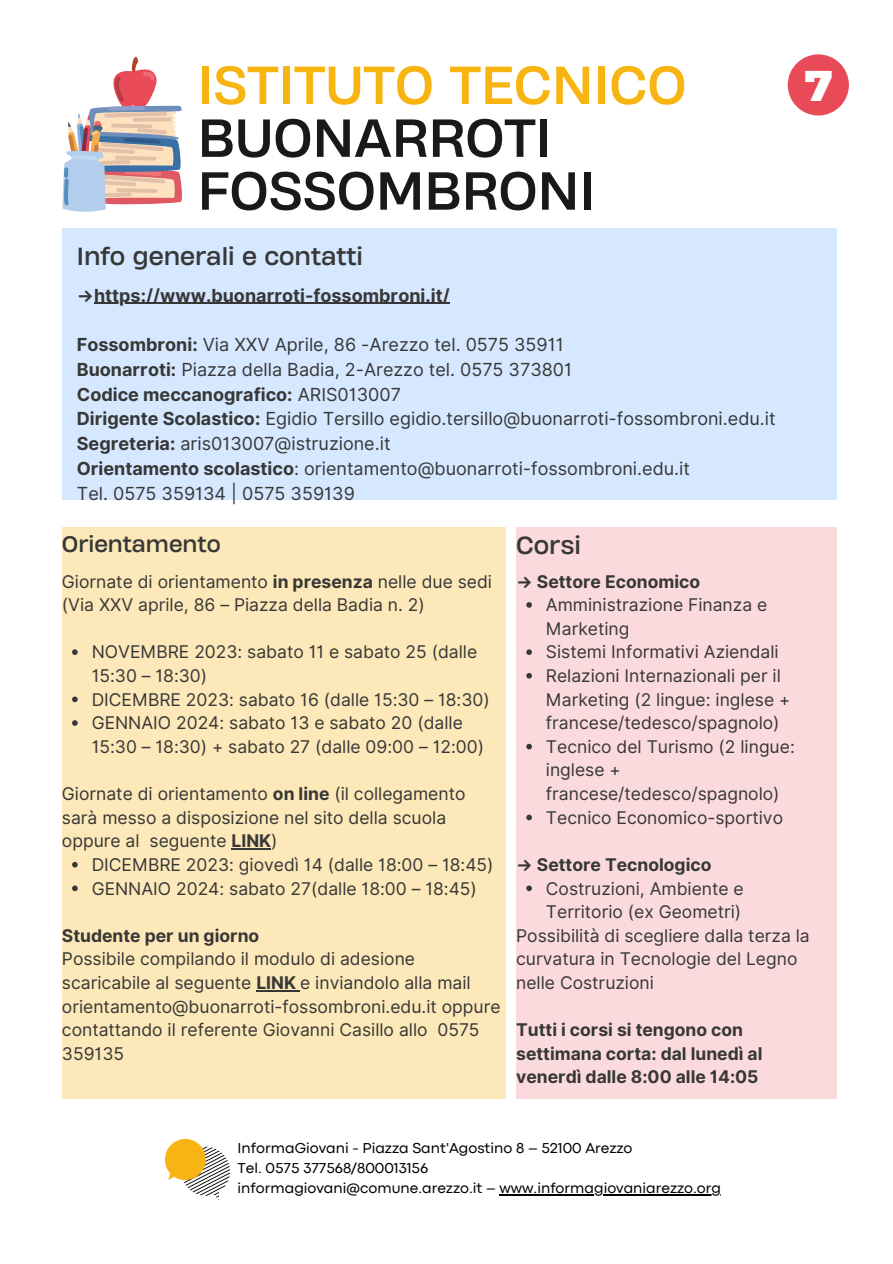
<style>
.page{position:relative;width:893px;height:1264px;background:#fff}
.page>*{position:absolute;margin:0;border:0;box-sizing:border-box;transform-origin:0 0}
.t1{font:50.25px/52.8px "Heading Now 74";color:#191919}
.t2{font:50.25px "Heading Now 74";color:#f8b411}
.t3{font:700 40.5px "Heading Now 76";color:#fff}
.t4{font:23.25px "Heading Now 74";color:#373737}
.t5{font:21.15px "Heading Now 74";color:#373737}
.t6{font:18px "Inter";color:#373737}
.t7{font:700 18px "Inter";color:#373737}
.t8{font:17.55px/23.5px "Inter";color:#373737}
.t9{font:700 17.55px/23.5px "Inter";color:#373737}
.t10{font:15px "Codec Pro";color:#000}
.s1{font-weight:700}
.s2{font-weight:400}
</style>
<div class="page">
<div style="left:62px;top:527px;width:443px;height:571px;background:#fce8b8"></div>
<div style="left:516px;top:527px;width:320px;height:571px;background:#fadadd"></div>
<div style="left:62px;top:228px;width:774px;height:272px;background:#d6e8ff"></div>
<img style="left:165px;top:1139px;width:64px;height:59px">
<svg style="left:62px;top:56px;width:120px;height:156px"></svg>
<svg style="left:72px;top:649px;width:6px;height:6px"></svg>
<svg style="left:72px;top:696px;width:6px;height:6px"></svg>
<svg style="left:72px;top:720px;width:6px;height:5px"></svg>
<svg style="left:72px;top:861px;width:6px;height:6px"></svg>
<svg style="left:72px;top:885px;width:6px;height:6px"></svg>
<hr style="left:231px;top:848px;width:40px;height:1px;background:#373737">
<hr style="left:256px;top:990px;width:44px;height:1px;background:#373737">
<svg style="left:526px;top:602px;width:6px;height:5px"></svg>
<svg style="left:526px;top:649px;width:6px;height:6px"></svg>
<svg style="left:526px;top:673px;width:6px;height:5px"></svg>
<svg style="left:526px;top:743px;width:6px;height:6px"></svg>
<svg style="left:526px;top:814px;width:6px;height:6px"></svg>
<svg style="left:526px;top:885px;width:6px;height:6px"></svg>
<hr style="left:94px;top:303px;width:355px;height:1px;background:#373737">
<hr style="left:499px;top:1194px;width:222px;height:1px;background:#000">
<div style="left:787px;top:54px;width:61px;height:61px;background:#e94a58;border-radius:50%"></div>
<p class="t2" style="left:198px;top:51px;width:490px">ISTITUTO TECNICO</p>
<p class="t1" style="left:198px;top:111px;width:399px">BUONARROTI<br>FOSSOMBRONI</p>
<p class="t3" style="left:804px;top:58px;width:29px">7</p>
<p class="t4" style="left:77px;top:241px;width:288px">Info generali e contatti</p>
<p class="t7" style="left:77px;top:284px;width:374px">→https://www.buonarroti-fossombroni.it/</p>
<p class="t6" style="left:77px;top:334px;width:488px"><span class="s1">Fossombroni:</span> Via XXV Aprile, 86 -Arezzo tel. 0575 35911</p>
<p class="t6" style="left:77px;top:358px;width:496px"><span class="s1">Buonarroti:</span> Piazza della Badia, 2-Arezzo tel. 0575 373801</p>
<p class="t7" style="left:77px;top:383px;width:326px">Codice meccanografico: <span class="s2">ARIS013007</span></p>
<p class="t6" style="left:77px;top:408px;width:700px"><span class="s1">Dirigente Scolastico:</span> Egidio Tersillo egidio.tersillo@buonarroti-fossombroni.edu.it</p>
<p class="t6" style="left:77px;top:433px;width:315px"><span class="s1">Segreteria:</span> aris013007@istruzione.it</p>
<p class="t6" style="left:77px;top:457px;width:614px"><span class="s1">Orientamento scolastico</span>: orientamento@buonarroti-fossombroni.edu.it</p>
<p class="t6" style="left:77px;top:482px;width:279px">Tel. 0575 359134 | 0575 359139</p>
<p class="t5" style="left:62px;top:530px;width:160px">Orientamento</p>
<p class="t8" style="left:62px;top:569px;width:431px">Giornate di orientamento <span class="s1">in presenza</span> nelle due sedi (Via XXV aprile, 86 – Piazza della Badia n. 2)</p>
<p class="t8" style="left:92px;top:640px;width:387px">NOVEMBRE 2023: sabato 11 e sabato 25 (dalle<br>15:30 – 18:30)</p>
<p class="t8" style="left:92px;top:687px;width:399px">DICEMBRE 2023: sabato 16 (dalle 15:30 – 18:30)</p>
<p class="t8" style="left:92px;top:711px;width:394px">GENNAIO 2024: sabato 13 e sabato 20 (dalle<br>15:30 – 18:30) + sabato 27 (dalle 09:00 – 12:00)</p>
<p class="t8" style="left:62px;top:781px;width:405px">Giornate di orientamento <span class="s1">on line</span> (il collegamento sarà messo a disposizione nel sito della scuola oppure al seguente <span class="s1">LINK</span>)</p>
<p class="t8" style="left:92px;top:852px;width:403px">DICEMBRE 2023: giovedì 14 (dalle 18:00 – 18:45)</p>
<p class="t8" style="left:92px;top:876px;width:386px">GENNAIO 2024: sabato 27(dalle 18:00 – 18:45)</p>
<p class="t4" style="left:516px;top:530px;width:66px">Corsi</p>
<p class="t9" style="left:516px;top:569px;width:185px">→ Settore Economico</p>
<p class="t8" style="left:546px;top:593px;width:223px">Amministrazione Finanza e<br>Marketing</p>
<p class="t8" style="left:546px;top:640px;width:234px">Sistemi Informativi Aziendali</p>
<p class="t8" style="left:546px;top:663px;width:246px">Relazioni Internazionali per il<br>Marketing (2 lingue: inglese + francese/tedesco/spagnolo)</p>
<p class="t8" style="left:546px;top:734px;width:250px">Tecnico del Turismo (2 lingue: inglese + francese/tedesco/spagnolo)</p>
<p class="t8" style="left:546px;top:805px;width:239px">Tecnico Economico-sportivo</p>
<p class="t9" style="left:516px;top:852px;width:197px">→ Settore Tecnologico</p>
<p class="t8" style="left:546px;top:876px;width:199px">Costruzioni, Ambiente e<br>Territorio (ex Geometri)</p>
<p class="t9" style="left:62px;top:923px;width:199px">Studente per un giorno</p>
<p class="t8" style="left:62px;top:947px;width:440px">Possibile compilando il modulo di adesione scaricabile al seguente <span class="s1">LINK</span> e inviandolo alla mail orientamento@buonarroti-fossombroni.edu.it oppure contattando il referente Giovanni Casillo allo 0575<br>359135</p>
<p class="t8" style="left:516px;top:923px;width:295px">Possibilità di scegliere dalla terza la curvatura in Tecnologie del Legno nelle Costruzioni</p>
<p class="t9" style="left:516px;top:1018px;width:248px">Tutti i corsi si tengono con settimana corta: dal lunedì al venerdì dalle 8:00 alle 14:05</p>
<p class="t10" style="left:237px;top:1142px;width:396px">InformaGiovani - Piazza Sant'Agostino 8 – 52100 Arezzo</p>
<p class="t10" style="left:237px;top:1162px;width:192px">Tel. 0575 377568/800013156</p>
<p class="t10" style="left:237px;top:1183px;width:485px">informagiovani@comune.arezzo.it – www.informagiovaniarezzo.org</p>
</div>
